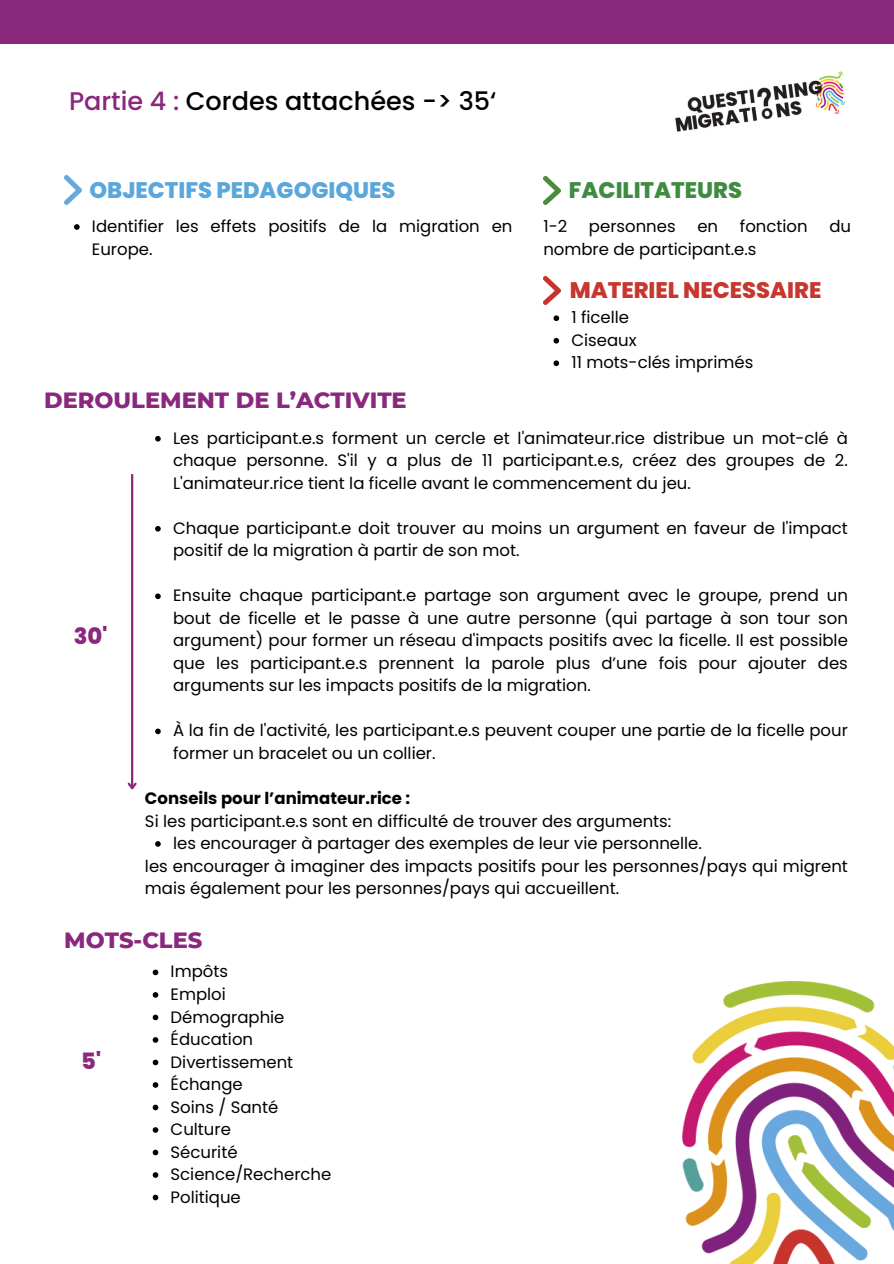
<style>
.page{position:relative;width:894px;height:1264px;background:#fff}
.page>*{position:absolute;margin:0;border:0;box-sizing:border-box;transform-origin:0 0}
.t1{font:500 25.5px "Poppins";color:#000}
.t2{font:800 22.5px "Montserrat";color:#89287d}
.t3{font:800 22.5px "Poppins";color:#5aa7dc}
.t4{font:800 22.5px "Poppins";color:#c7362f}
.t5{font:800 22.5px "Poppins";color:#3e8b41}
.t6{font:800 22.5px "Poppins";color:#89287d}
.t7{font:16.5px/22.5px "Poppins";color:#000}
.t8{font:700 16.5px "Poppins";color:#000}
.s1{color:#89287d}
</style>
<div class="page">
<img style="left:543px;top:176px;width:17px;height:28px">
<img style="left:64px;top:176px;width:17px;height:28px">
<img style="left:543px;top:276px;width:17px;height:28px">
<img style="left:682px;top:981px;width:211px;height:282px">
<svg style="left:74px;top:224px;width:6px;height:6px"></svg>
<svg style="left:553px;top:315px;width:6px;height:6px"></svg>
<svg style="left:553px;top:338px;width:6px;height:5px"></svg>
<svg style="left:553px;top:360px;width:6px;height:6px"></svg>
<svg style="left:155px;top:436px;width:6px;height:5px"></svg>
<svg style="left:155px;top:526px;width:6px;height:5px"></svg>
<svg style="left:155px;top:593px;width:6px;height:6px"></svg>
<svg style="left:155px;top:728px;width:6px;height:6px"></svg>
<svg style="left:155px;top:841px;width:6px;height:5px"></svg>
<img style="left:675px;top:71px;width:170px;height:61px">
<svg style="left:153px;top:969px;width:5px;height:6px"></svg>
<svg style="left:153px;top:992px;width:5px;height:5px"></svg>
<svg style="left:153px;top:1014px;width:5px;height:6px"></svg>
<svg style="left:153px;top:1037px;width:5px;height:5px"></svg>
<svg style="left:153px;top:1059px;width:5px;height:6px"></svg>
<svg style="left:153px;top:1082px;width:5px;height:5px"></svg>
<svg style="left:153px;top:1104px;width:5px;height:6px"></svg>
<svg style="left:153px;top:1127px;width:5px;height:5px"></svg>
<svg style="left:153px;top:1149px;width:5px;height:6px"></svg>
<svg style="left:153px;top:1172px;width:5px;height:5px"></svg>
<svg style="left:153px;top:1194px;width:5px;height:6px"></svg>
<hr style="left:131px;top:474px;width:2px;height:314px;background:#89287d">
<svg style="left:127px;top:780px;width:10px;height:10px"></svg>
<div style="left:0;top:0;width:893px;height:44px;background:#89287d"></div>
<p class="t1" style="left:69px;top:83px;width:429px"><span class="s1">Partie 4 :</span> Cordes attachées -&gt; 35‘</p>
<h2 class="t3" style="left:90px;top:174px;width:307px">OBJECTIFS PEDAGOGIQUES</h2>
<p class="t5" style="left:569px;top:174px;width:174px">FACILITATEURS</p>
<p class="t7" style="left:543px;top:215px;width:25px">1-2</p>
<p class="t7" style="left:589px;top:215px;width:88px">personnes</p>
<p class="t7" style="left:697px;top:215px;width:22px">en</p>
<p class="t7" style="left:739px;top:215px;width:69px">fonction</p>
<p class="t7" style="left:829px;top:215px;width:23px">du</p>
<p class="t7" style="left:543px;top:238px;width:214px">nombre de participant.e.s</p>
<h2 class="t4" style="left:569px;top:274px;width:253px">MATERIEL NECESSAIRE</h2>
<p class="t7" style="left:571px;top:306px;width:59px">1 ficelle</p>
<p class="t7" style="left:571px;top:329px;width:67px">Ciseaux</p>
<p class="t7" style="left:571px;top:351px;width:183px">11 mots-clés imprimés</p>
<p class="t7" style="left:92px;top:215px;width:422px">Identifier les effets positifs de la migration en<br>Europe.</p>
<p class="t2" style="left:44px;top:386px;width:364px">DEROULEMENT DE L’ACTIVITE</p>
<p class="t6" style="left:74px;top:620px;width:35px">30'</p>
<h2 class="t7" style="left:173px;top:427px;width:676px;text-align:justify">Les participant.e.s forment un cercle et l'animateur.rice distribue un mot-clé à chaque personne. S'il y a plus de 11 participant.e.s, créez des groupes de 2.<br>L'animateur.rice tient la ficelle avant le commencement du jeu.</h2>
<h3 class="t7" style="left:173px;top:517px;width:676px">Chaque participant.e doit trouver au moins un argument en faveur de l'impact positif de la migration à partir de son mot.</h3>
<p class="t7" style="left:173px;top:584px;width:676px;text-align:justify">Ensuite chaque participant.e partage son argument avec le groupe, prend un bout de ficelle et le passe à une autre personne (qui partage à son tour son argument) pour former un réseau d'impacts positifs avec la ficelle. Il est possible que les participant.e.s prennent la parole plus d’une fois pour ajouter des arguments sur les impacts positifs de la migration.</p>
<p class="t7" style="left:173px;top:719px;width:676px">À la fin de l'activité, les participant.e.s peuvent couper une partie de la ficelle pour former un bracelet ou un collier.</p>
<p class="t8" style="left:145px;top:786px;width:267px">Conseils pour l’animateur.rice :</p>
<p class="t7" style="left:145px;top:809px;width:527px">Si les participant.e.s sont en difficulté de trouver des arguments:</p>
<p class="t7" style="left:173px;top:832px;width:530px">les encourager à partager des exemples de leur vie personnelle.</p>
<p class="t7" style="left:145px;top:854px;width:704px">les encourager à imaginer des impacts positifs pour les personnes/pays qui migrent mais également pour les personnes/pays qui accueillent.</p>
<p class="t2" style="left:64px;top:925px;width:140px">MOTS-CLES</p>
<h3 class="t6" style="left:81px;top:1044px;width:22px">5'</h3>
<p class="t7" style="left:170px;top:960px;width:59px">Impôts</p>
<p class="t7" style="left:170px;top:982px;width:57px">Emploi</p>
<p class="t7" style="left:170px;top:1005px;width:115px">Démographie</p>
<p class="t7" style="left:170px;top:1027px;width:84px">Éducation</p>
<p class="t7" style="left:170px;top:1050px;width:124px">Divertissement</p>
<p class="t7" style="left:170px;top:1072px;width:74px">Échange</p>
<p class="t7" style="left:170px;top:1095px;width:109px">Soins / Santé</p>
<p class="t7" style="left:170px;top:1117px;width:62px">Culture</p>
<p class="t7" style="left:170px;top:1140px;width:68px">Sécurité</p>
<p class="t7" style="left:170px;top:1162px;width:162px">Science/Recherche</p>
<p class="t7" style="left:170px;top:1185px;width:72px">Politique</p>
</div>
